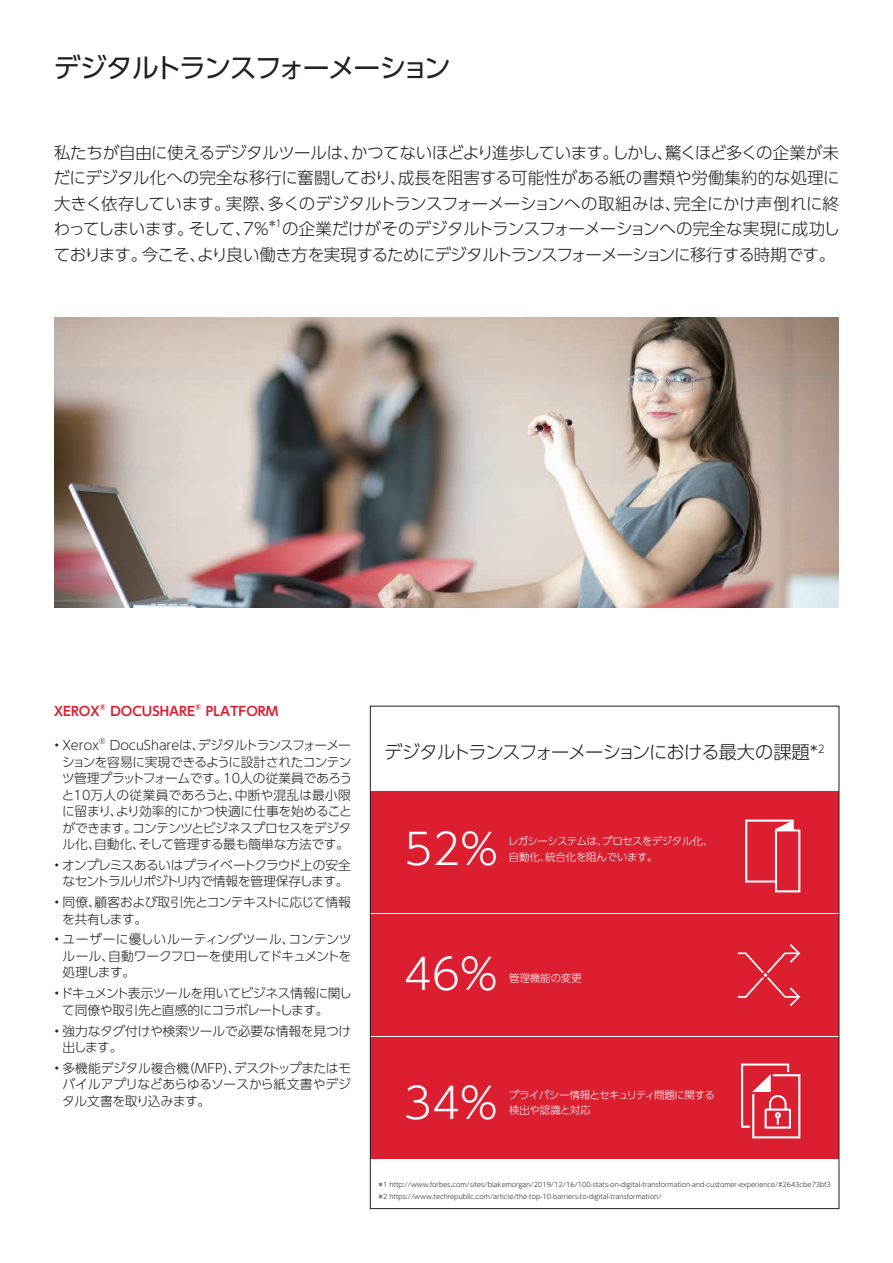
<style>
.page{position:relative;width:893px;height:1263px;background:#fff}
.page>*{position:absolute;margin:0;border:0;box-sizing:border-box;transform-origin:0 0}
.t1{font:300 42.45px "UD Shin Go Pr 6 N";color:#fff}
.t2{font:27px "UD Shin Go Pr 6 N";letter-spacing:-.065em;color:#231f20}
.t3{font:300 18.3px "UD Shin Go Pr 6 N";letter-spacing:-.055em;color:#231f20}
.t4{font:300 16.5px/25.5px "UD Shin Go Pr 6 N";letter-spacing:-.035em;color:#231f20;text-align:justify}
.t5{font:300 12.75px/16.5px "UD Shin Go Pr 6 N";letter-spacing:-.03em;color:#231f20;text-align:justify}
.t6{font:300 12.75px/16.5px "UD Shin Go Pr 6 N";letter-spacing:-.05em;color:#231f20;text-align:center}
.t7{font:700 12.75px "UD Shin Go Pr 6 N De";color:#db1e30}
.t8{font:300 10.35px/15.6px "UD Shin Go Pr 6 N";letter-spacing:-.035em;color:#fff}
.t9{font:300 10.35px "UD Shin Go Pr 6 N";color:#fff}
.t10{font:300 9.6px "UD Shin Go Pr 6 N";color:#231f20}
.t11{font:700 7.5px "UD Shin Go Pr 6 N De";color:#db1e30}
.t12{font:300 7.5px "UD Shin Go Pr 6 N";color:#231f20}
.t13{font:300 6.45px/11.7px "UD Shin Go Pr 6 N";color:#231f20}
</style>
<div class="page">
<img style="left:54px;top:317px;width:785px;height:291px">
<div style="left:370px;top:1037px;width:469px;height:122px;background:#db1f31"></div>
<div style="left:370px;top:914px;width:469px;height:122px;background:#db1f31"></div>
<div style="left:370px;top:791px;width:469px;height:122px;background:#db1f31"></div>
<svg style="left:745px;top:819px;width:55px;height:73px"></svg>
<svg style="left:738px;top:944px;width:62px;height:62px"></svg>
<svg style="left:741px;top:1063px;width:59px;height:75px"></svg>
<h2 class="t2" style="left:54px;top:46px;width:399px">デジタルトランスフォーメーション</h2>
<p class="t4" style="left:54px;top:139px;width:787px">私たちが自由に使えるデジタルツールは、かつてないほどより進歩しています。しかし、驚くほど多くの企業が未だにデジタル化への完全な移行に奮闘しており、成長を阻害する可能性がある紙の書類や労働集約的な処理に大きく依存しています。実際、多くのデジタルトランスフォーメーションへの取組みは、完全にかけ声倒れに終わってしまいます。そして、7%</p>
<p class="t10" style="left:267px;top:216px;width:16px">＊1</p>
<p class="t4" style="left:54px;top:215px;width:788px;text-align:right">の企業だけがそのデジタルトランスフォーメーションへの完全な実現に成功し<br>ております。今こそ、より良い働き方を実現するためにデジタルトランスフォーメーションに移行する時期です。</p>
<p class="t7" style="left:54px;top:701px;width:47px">XEROX</p>
<p class="t11" style="left:100px;top:701px;width:8px">®</p>
<p class="t7" style="left:110px;top:701px;width:86px">DOCUSHARE</p>
<p class="t11" style="left:195px;top:701px;width:8px">®</p>
<p class="t7" style="left:206px;top:701px;width:74px">PLATFORM</p>
<p class="t5" style="left:54px;top:737px;width:47px">• Xerox</p>
<p class="t12" style="left:99px;top:735px;width:8px">®</p>
<p class="t5" style="left:62px;top:737px;width:292px;text-indent:48px">DocuShareは、デジタルトランスフォーメーションを容易に実現できるように設計されたコンテンツ管理プラットフォームです。10人の従業員であろうと10万人の従業員であろうと、中断や混乱は最小限に留まり、より効率的にかつ快適に仕事を始めることができます。コンテンツとビジネスプロセスをデジタル化、自動化、そして管理する最も簡単な方法です。</p>
<p class="t6" style="left:54px;top:856px;width:298px">• オンプレミスあるいはプライベートクラウド上の安全なセントラルリポジトリ内で情報を管理保存します。</p>
<p class="t5" style="left:62px;top:894px;width:290px;text-indent:-8px">• 同僚、顧客および取引先とコンテキストに応じて情報を共有します。</p>
<p class="t5" style="left:63px;top:931px;width:291px;text-indent:-9px">• ユーザーに優しいルーティングツール、コンテンツルール、自動ワークフローを使用してドキュメントを処理します。</p>
<p class="t5" style="left:62px;top:985px;width:291px;text-indent:-8px">• ドキュメント表示ツールを用いてビジネス情報に関して同僚や取引先と直感的にコラボレートします。</p>
<p class="t5" style="left:63px;top:1022px;width:290px;text-indent:-9px">• 強力なタグ付けや検索ツールで必要な情報を見つけ出します。</p>
<p class="t5" style="left:62px;top:1059px;width:290px;text-indent:-8px">• 多機能デジタル複合機（MFP)、デスクトップまたはモバイルアプリなどあらゆるソースから紙文書やデジタル文書を取り込みます。</p>
<h3 class="t3" style="left:384px;top:737px;width:442px">デジタルトランスフォーメーションにおける最大の課題*<sup>2</sup></h3>
<h1 class="t1" style="left:404px;top:814px;width:95px">52%</h1>
<p class="t8" style="left:508px;top:833px;width:207px">レガシーシステムは、プロセスをデジタル化、自動化、統合化を阻んでいます。</p>
<h1 class="t1" style="left:404px;top:939px;width:95px">46%</h1>
<p class="t9" style="left:509px;top:969px;width:74px">管理機能の変更</p>
<h1 class="t1" style="left:404px;top:1069px;width:95px">34%</h1>
<p class="t8" style="left:509px;top:1086px;width:208px">プライパシー情報とセキュリティ問題に関する検出や認識と対応</p>
<p class="t13" style="left:377px;top:1179px;width:455px">＊1 http://www.forbes.com/sites/blakemorgan/2019/12/16/100-stats-on-digital-transformation-and-customer-experience/#2643cbe73bf3＊2 https://www.techrepublic.com/article/the-top-10-barriers-to-digital-transformation/</p>
</div>
